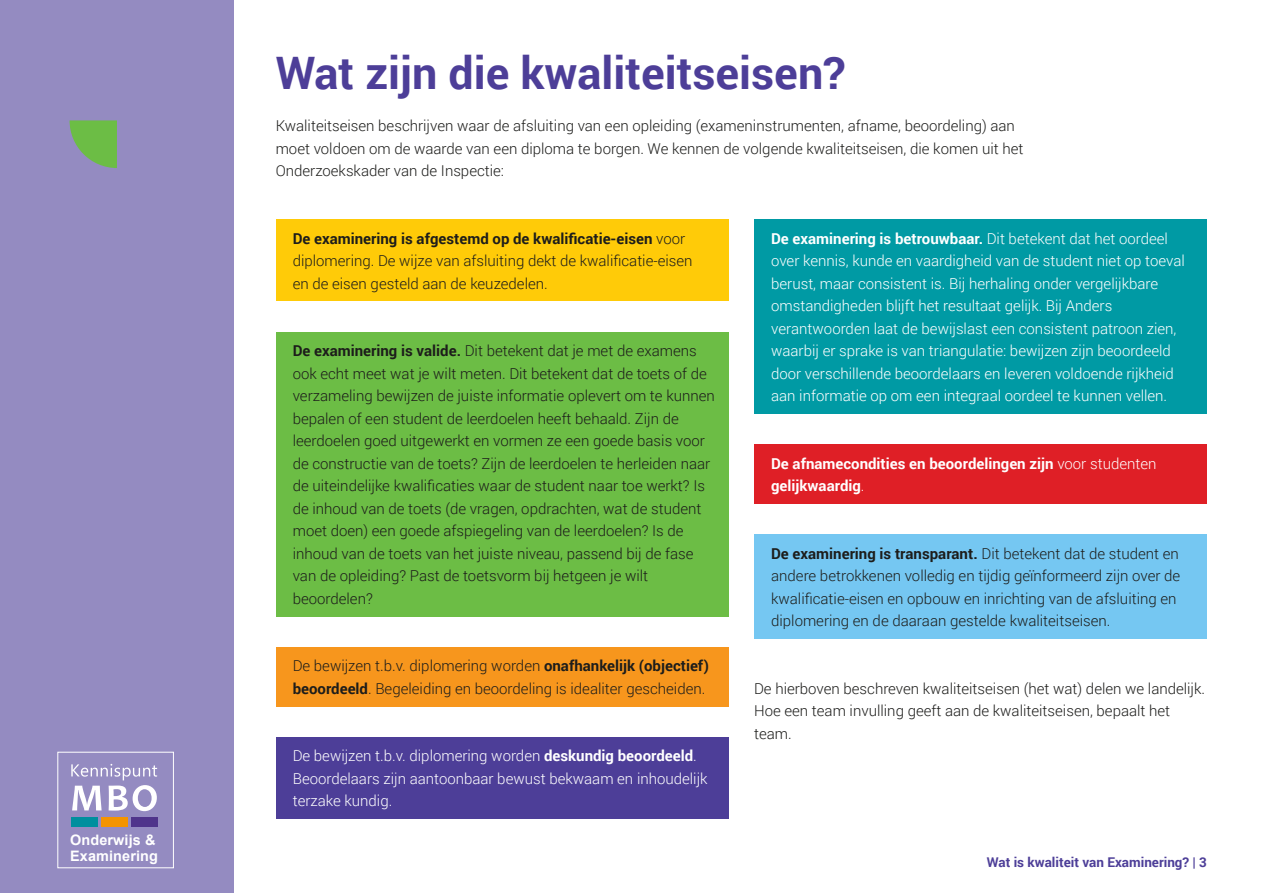
<style>
.page{position:relative;width:1263px;height:893px;background:#fff}
.page>*{position:absolute;margin:0;border:0;box-sizing:border-box;transform-origin:0 0}
.t1{font:700 44.85px "Roboto";color:#4d3e98}
.t2{font:300 15px/22.5px "Roboto";color:#1d1d1b}
.t3{font:300 15px/22.5px "Roboto";color:#fff}
.t4{font:700 15px/22.5px "Roboto";color:#fff}
.t5{font:700 14.4px/16px "Arial";letter-spacing:.005em;color:#fff}
.t6{font:700 13.5px "Roboto";color:#4d3e98}
.s1{font-weight:700}
.s2{font-weight:300}
</style>
<div class="page">
<div style="left:0;top:0;width:234px;height:893px;background:#948bc1"></div>
<svg style="left:70px;top:120px;width:47px;height:48px"></svg>
<svg style="left:71px;top:764px;width:86px;height:47px"></svg>
<div style="left:58px;top:752px;width:115px;height:116px;border:1px solid #fff"></div>
<div style="left:71px;top:818px;width:26px;height:9px;background:#008f9e"></div>
<div style="left:101px;top:818px;width:26px;height:9px;background:#f49400"></div>
<div style="left:131px;top:818px;width:26px;height:9px;background:#4f348b"></div>
<div style="left:276px;top:220px;width:453px;height:81px;background:#ffcb08"></div>
<div style="left:276px;top:332px;width:453px;height:284px;background:#6cbd45"></div>
<div style="left:276px;top:647px;width:453px;height:59px;background:#f7961d"></div>
<div style="left:276px;top:737px;width:453px;height:82px;background:#4d3e98"></div>
<div style="left:754px;top:220px;width:453px;height:194px;background:#009aa4"></div>
<div style="left:754px;top:445px;width:453px;height:59px;background:#df1f26"></div>
<div style="left:754px;top:535px;width:453px;height:104px;background:#75c7f2"></div>
<p class="t5" style="left:70px;top:833px;width:89px">Onderwijs &amp;<br>Examinering</p>
<h1 class="t1" style="left:276px;top:42px;width:571px">Wat zijn die kwaliteitseisen?</h1>
<p class="t2" style="left:276px;top:114px;width:749px">Kwaliteitseisen beschrijven waar de afsluiting van een opleiding (exameninstrumenten, afname, beoordeling) aan moet voldoen om de waarde van een diploma te borgen. We kennen de volgende kwaliteitseisen, die komen uit het<br>Onderzoekskader van de Inspectie:</p>
<p class="t2" style="left:293px;top:227px;width:401px"><span class="s1">De examinering is afgestemd op de kwalificatie-eisen</span> voor diplomering. De wijze van afsluiting dekt de kwalificatie-eisen en de eisen gesteld aan de keuzedelen.</p>
<p class="t2" style="left:293px;top:339px;width:424px"><span class="s1">De examinering is valide.</span> Dit betekent dat je met de examens ook echt meet wat je wilt meten. Dit betekent dat de toets of de verzameling bewijzen de juiste informatie oplevert om te kunnen bepalen of een student de leerdoelen heeft behaald. Zijn de leerdoelen goed uitgewerkt en vormen ze een goede basis voor de constructie van de toets? Zijn de leerdoelen te herleiden naar de uiteindelijke kwalificaties waar de student naar toe werkt? Is de inhoud van de toets (de vragen, opdrachten, wat de student moet doen) een goede afspiegeling van de leerdoelen? Is de inhoud van de toets van het juiste niveau, passend bij de fase van de opleiding? Past de toetsvorm bij hetgeen je wilt beoordelen?</p>
<p class="t2" style="left:293px;top:654px;width:418px">De bewijzen t.b.v. diplomering worden <span class="s1">onafhankelijk (objectief) beoordeeld</span>. Begeleiding en beoordeling is idealiter gescheiden.</p>
<p class="t3" style="left:293px;top:744px;width:416px">De bewijzen t.b.v. diplomering worden <span class="s1">deskundig beoordeeld</span>.<br>Beoordelaars zijn aantoonbaar bewust bekwaam en inhoudelijk terzake kundig.</p>
<p class="t3" style="left:771px;top:227px;width:415px"><span class="s1">De examinering is betrouwbaar.</span> Dit betekent dat het oordeel over kennis, kunde en vaardigheid van de student niet op toeval berust, maar consistent is. Bij herhaling onder vergelijkbare omstandigheden blijft het resultaat gelijk. Bij Anders verantwoorden laat de bewijslast een consistent patroon zien, waarbij er sprake is van triangulatie: bewijzen zijn beoordeeld door verschillende beoordelaars en leveren voldoende rijkheid aan informatie op om een integraal oordeel te kunnen vellen.</p>
<p class="t4" style="left:771px;top:452px;width:387px">De afnamecondities en beoordelingen zijn <span class="s2">voor studenten </span>gelijkwaardig<span class="s2">.</span></p>
<p class="t2" style="left:771px;top:542px;width:411px"><span class="s1">De examinering is transparant.</span> Dit betekent dat de student en andere betrokkenen volledig en tijdig geïnformeerd zijn over de kwalificatie-eisen en opbouw en inrichting van de afsluiting en diplomering en de daaraan gestelde kwaliteitseisen.</p>
<p class="t2" style="left:754px;top:677px;width:452px">De hierboven beschreven kwaliteitseisen (het wat) delen we landelijk.<br>Hoe een team invulling geeft aan de kwaliteitseisen, bepaalt het team.</p>
<p class="t6" style="left:987px;top:853px;width:222px">Wat is kwaliteit van Examinering? | 3</p>
</div>
